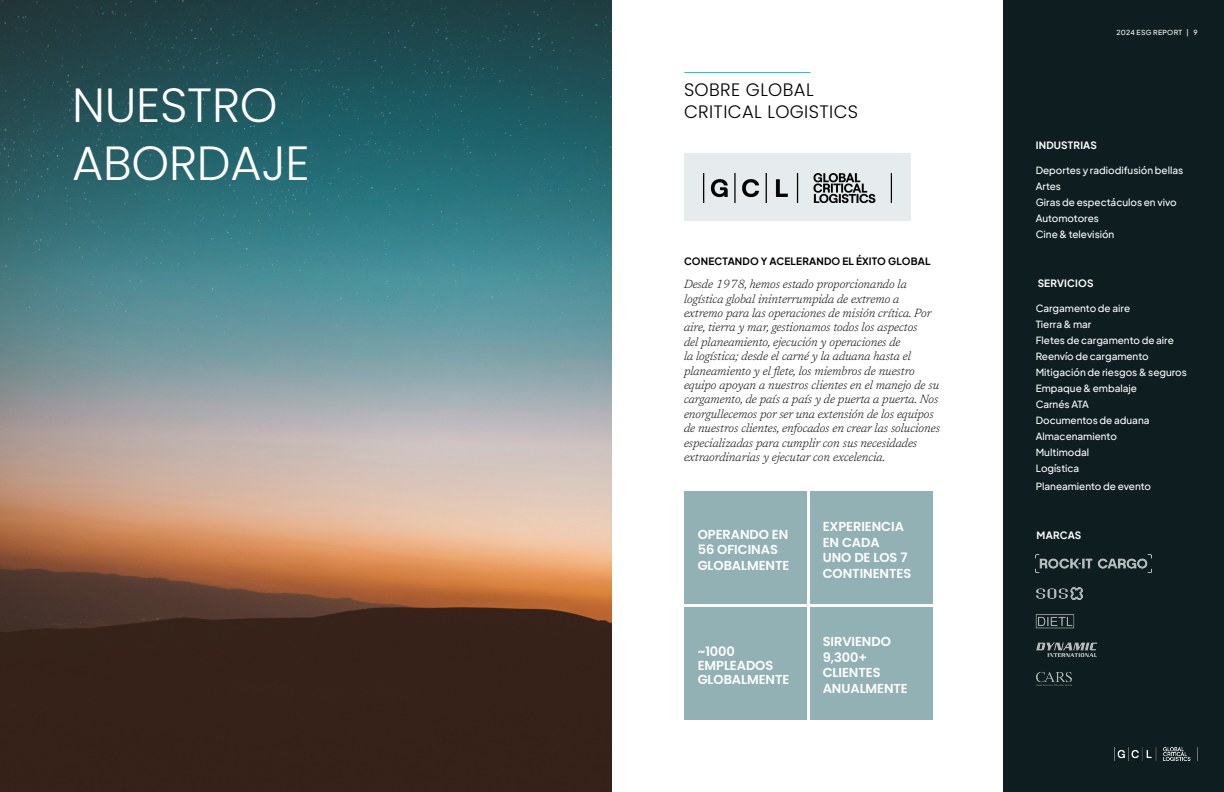
<style>
.page{position:relative;width:1224px;height:792px;background:#fff}
.page>*{position:absolute;margin:0;border:0;box-sizing:border-box;transform-origin:0 0}
.t1{font:300 48px "Poppins";letter-spacing:-.005em;color:#fff}
.t2{font:300 18px "Poppins";letter-spacing:.02em;color:#000001}
.t3{font:600 13px/15.6px "Poppins";letter-spacing:-.005em;color:#fff}
.t4{font:italic 300 12px/14.4px "Newsreader";color:#000001}
.t5{font:500 10px/16px "Plus Jakarta Sans";color:#fff}
.t6{font:700 10px "Plus Jakarta Sans";letter-spacing:.02em;color:#000001}
.t7{font:700 10px "Plus Jakarta Sans";letter-spacing:.02em;color:#fff}
.t8{font:500 7px "Plus Jakarta Sans";letter-spacing:.035em;color:#fff}
</style>
<div class="page">
<div style="left:1004px;top:0;width:220px;height:792px;background:#0e1e20"></div>
<img style="left:1114px;top:747px;width:84px;height:14px">
<svg style="left:0;top:0;width:612px;height:792px"></svg>
<div style="left:684px;top:153px;width:227px;height:68px;background:#e6eced"></div>
<img style="left:704px;top:173px;width:187px;height:30px">
<hr style="left:684px;top:72px;width:127px;height:1px;background:#2ac1e8">
<div style="left:684px;top:491px;width:122px;height:113px;background:#92b1b4"></div>
<div style="left:811px;top:491px;width:122px;height:113px;background:#92b1b4"></div>
<div style="left:684px;top:607px;width:122px;height:113px;background:#92b1b4"></div>
<div style="left:811px;top:607px;width:122px;height:113px;background:#92b1b4"></div>
<img style="left:1036px;top:554px;width:115px;height:19px">
<img style="left:1036px;top:672px;width:36px;height:14px">
<img style="left:1036px;top:614px;width:39px;height:14px">
<img style="left:1036px;top:643px;width:62px;height:14px">
<img style="left:1036px;top:588px;width:47px;height:12px">
<p class="t1" style="left:72px;top:78px;width:207px">NUESTRO</p>
<p class="t1" style="left:72px;top:135px;width:239px">ABORDAJE</p>
<p class="t2" style="left:684px;top:80px;width:131px">SOBRE GLOBAL</p>
<p class="t2" style="left:684px;top:101px;width:176px">CRITICAL LOGISTICS</p>
<p class="t6" style="left:684px;top:253px;width:248px">CONECTANDO Y ACELERANDO EL ÉXITO GLOBAL</p>
<p class="t4" style="left:684px;top:276px;width:257px">Desde 1978, hemos estado proporcionando la logística global ininterrumpida de extremo a extremo para las operaciones de misión crítica. Por aire, tierra y mar, gestionamos todos los aspectos<br>del planeamiento, ejecución y operaciones de<br>la logística; desde el carné y la aduana hasta el planeamiento y el flete, los miembros de nuestro equipo apoyan a nuestros clientes en el manejo de su cargamento, de país a país y de puerta a puerta. Nos enorgullecemos por ser una extensión de los equipos de nuestros clientes, enfocados en crear las soluciones especializadas para cumplir con sus necesidades extraordinarias y ejecutar con excelencia.</p>
<p class="t3" style="left:698px;top:527px;width:93px">OPERANDO EN<br>56 OFICINAS<br>GLOBALMENTE</p>
<p class="t3" style="left:823px;top:519px;width:90px">EXPERIENCIA<br>EN CADA<br>UNO DE LOS 7<br>CONTINENTES</p>
<p class="t3" style="left:698px;top:644px;width:93px;line-height:14px">~1000<br>EMPLEADOS<br>GLOBALMENTE</p>
<p class="t3" style="left:823px;top:634px;width:87px">SIRVIENDO<br>9,300+<br>CLIENTES<br>ANUALMENTE</p>
<p class="t8" style="left:1116px;top:26px;width:83px">2024 ESG REPORT | 9</p>
<p class="t7" style="left:1036px;top:137px;width:63px">INDUSTRIAS</p>
<p class="t5" style="left:1036px;top:161px;width:149px">Deportes y radiodifusión bellas<br>Artes</p>
<p class="t5" style="left:1036px;top:193px;width:143px">Giras de espectáculos en vivo</p>
<p class="t5" style="left:1036px;top:209px;width:65px">Automotores</p>
<p class="t5" style="left:1036px;top:225px;width:80px">Cine &amp; televisión</p>
<p class="t7" style="left:1038px;top:275px;width:57px">SERVICIOS</p>
<p class="t5" style="left:1036px;top:299px;width:153px">Cargamento de aire<br>Tierra &amp; mar<br>Fletes de cargamento de aire<br>Reenvío de cargamento<br>Mitigación de riesgos &amp; seguros<br>Empaque &amp; embalaje<br>Carnés ATA<br>Documentos de aduana<br>Almacenamiento<br>Multimodal<br>Logística</p>
<p class="t5" style="left:1036px;top:477px;width:117px">Planeamiento de evento</p>
<p class="t7" style="left:1037px;top:526px;width:46px">MARCAS</p>
</div>
